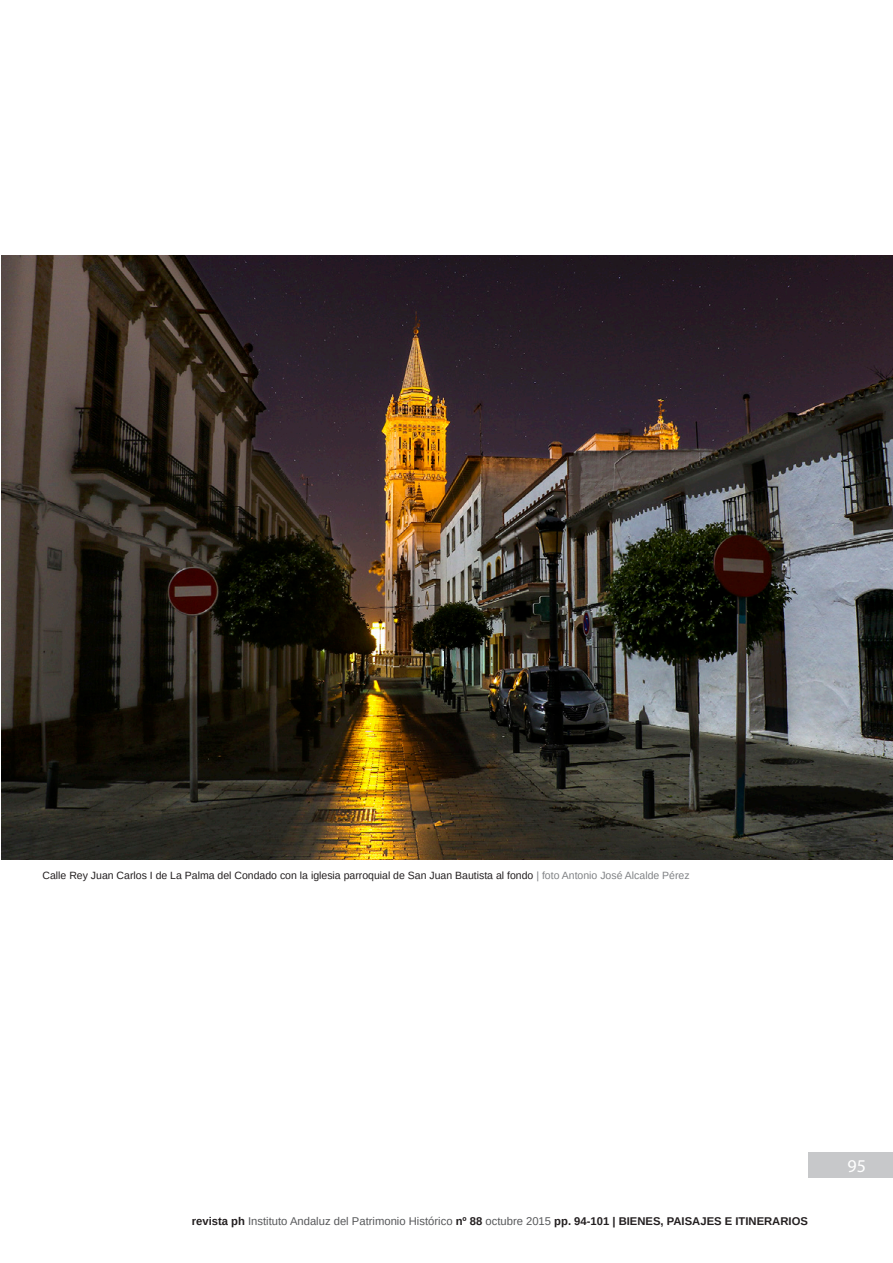
<style>
.page{position:relative;width:893px;height:1263px;background:#fff}
.page>*{position:absolute;margin:0;border:0;box-sizing:border-box;transform-origin:0 0}
.t1{font:18px "Myriad Pro";color:#fff}
.t2{font:700 11.25px "Arimo";color:#231f20}
.Pie_de_Foto{font:10.5px "Arimo";color:#231f20}
.s1{color:#808285}
.s2{font-weight:400;color:#57585a}
</style>
<div class="page">
<div style="left:808px;top:1152px;width:85px;height:26px;background:#c7c8ca"></div>
<img style="left:1px;top:255px;width:892px;height:605px">
<p class="Pie_de_Foto" style="left:43px;top:869px;width:649px">Calle Rey Juan Carlos I de La Palma del Condado con la iglesia parroquial de San Juan Bautista al fondo <span class="s1">| foto Antonio José Alcalde Pérez</span></p>
<p class="t2" style="left:192px;top:1213px;width:618px">REVISTA PH <span class="s2">Instituto Andaluz del Patrimonio Histórico</span> Nº 88 <span class="s2">octubre 2015</span> PP. 94-101 | BIENES, PAISAJES E ITINERARIOS</p>
<p class="t1" style="left:848px;top:1155px;width:20px">95</p>
</div>
